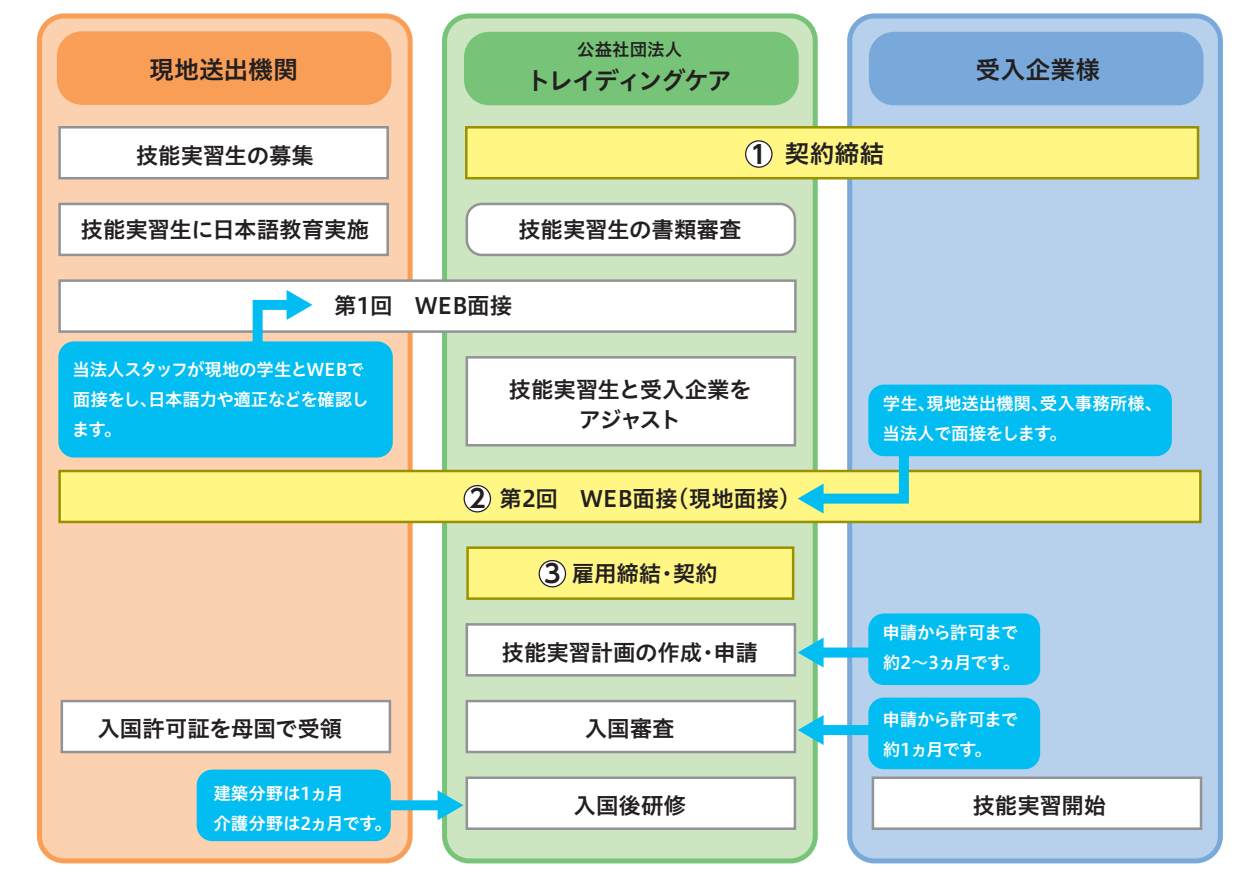
<style>
.page{position:relative;width:1250px;height:879px;background:#fff}
.page>*{position:absolute;margin:0;border:0;box-sizing:border-box;transform-origin:0 0}
.t1{font:25px "Hiragino UD Sans Std W6";letter-spacing:-.005em;color:#231f20}
.t2{font:25px "Hiragino UD Sans Std W6";letter-spacing:-.085em;color:#231f20}
.t3{font:22.5px "Hiragino UD Sans Std W6";color:#231f20}
.t4{font:22.5px/30px "Hiragino UD Sans Std W6";letter-spacing:-.025em;color:#231f20;text-align:center}
.t5{font:17.5px/30px "Hiragino UD Sans Std W6";letter-spacing:-.02em;color:#fff}
.t6{font:17.5px/30px "Hiragino UD Sans Std W6";letter-spacing:-.045em;color:#fff}
.t7{font:17.5px/30px "Hiragino UD Sans Std W6";color:#fff}
.t8{font:17.5px "Hiragino UD Sans Std W6";color:#231f20}
.s1{font-family:"UD Shin Go Pro De";font-weight:700}
.s2{font-family:"UD Shin Go Pro De";font-weight:700;font-size:25px}
</style>
<div class="page">
<div style="left:850px;top:16px;width:370px;height:844px;background:#b7d0ec;border-radius:25px"></div>
<div style="left:847px;top:13px;width:376px;height:850px;border:5px solid #78a9da;border-radius:25px"></div>
<div style="left:445px;top:16px;width:370px;height:844px;background:#cde5c1;border-radius:25px"></div>
<div style="left:442px;top:13px;width:376px;height:850px;border:5px solid #77c479;border-radius:25px"></div>
<div style="left:39px;top:16px;width:371px;height:844px;background:#fcd1af;border-radius:25px"></div>
<div style="left:37px;top:13px;width:376px;height:850px;border:5px solid #f89e56;border-radius:25px"></div>
<div style="left:59px;top:34px;width:330px;height:68px;background:#f89e56;border-radius:23px"></div>
<div style="left:57px;top:31px;width:335px;height:74px;border:5px solid #f89e56;border-radius:23px"></div>
<div style="left:467px;top:34px;width:329px;height:69px;background:#77c479;border-radius:23px"></div>
<div style="left:464px;top:32px;width:335px;height:73px;border:5px solid #77c479;border-radius:23px"></div>
<div style="left:871px;top:34px;width:330px;height:69px;background:#78a9da;border-radius:23px"></div>
<div style="left:869px;top:32px;width:335px;height:73px;border:5px solid #78a9da;border-radius:23px"></div>
<div style="left:465px;top:126px;width:734px;height:53px;background:#fff683;border:2px solid #9a9100"></div>
<div style="left:466px;top:546px;width:328px;height:53px;background:#fff683;border:2px solid #9a9100"></div>
<div style="left:58px;top:469px;width:1144px;height:54px;background:#fff683;border:2px solid #9a9100"></div>
<div style="left:58px;top:279px;width:739px;height:54px;background:#fff;border:2px solid #919396"></div>
<div style="left:60px;top:342px;width:332px;height:114px;background:#01bdf2;border-radius:14px"></div>
<div style="left:58px;top:341px;width:335px;height:116px;border:2px solid #01bdf2;border-radius:14px"></div>
<div style="left:58px;top:203px;width:331px;height:53px;background:#fff;border:2px solid #919396"></div>
<div style="left:467px;top:204px;width:328px;height:51px;background:#fff;border-radius:15px"></div>
<div style="left:466px;top:203px;width:330px;height:53px;border:2px solid #919396;border-radius:15px"></div>
<div style="left:466px;top:623px;width:330px;height:53px;background:#fff;border:2px solid #919396"></div>
<div style="left:466px;top:699px;width:330px;height:54px;background:#fff;border:2px solid #919396"></div>
<div style="left:61px;top:699px;width:330px;height:54px;background:#fff;border:2px solid #919396"></div>
<div style="left:466px;top:776px;width:330px;height:53px;background:#fff;border:2px solid #919396"></div>
<div style="left:872px;top:776px;width:330px;height:53px;background:#fff;border:2px solid #919396"></div>
<div style="left:466px;top:356px;width:330px;height:90px;background:#fff;border:2px solid #919396"></div>
<div style="left:58px;top:126px;width:331px;height:53px;background:#fff;border:2px solid #919396"></div>
<svg style="left:248px;top:290px;width:64px;height:54px"></svg>
<div style="left:870px;top:386px;width:301px;height:69px;background:#01bdf2;border-radius:14px"></div>
<div style="left:868px;top:384px;width:304px;height:72px;border:2px solid #01bdf2;border-radius:14px"></div>
<div style="left:870px;top:614px;width:169px;height:69px;background:#01bdf2;border-radius:14px"></div>
<div style="left:868px;top:613px;width:172px;height:71px;border:2px solid #01bdf2;border-radius:14px"></div>
<div style="left:870px;top:698px;width:169px;height:69px;background:#01bdf2;border-radius:14px"></div>
<div style="left:868px;top:697px;width:172px;height:72px;border:2px solid #01bdf2;border-radius:14px"></div>
<svg style="left:798px;top:442px;width:116px;height:71px"></svg>
<div style="left:819px;top:647px;width:127px;height:10px;background:#01bdf2"></div>
<svg style="left:798px;top:637px;width:26px;height:30px"></svg>
<div style="left:819px;top:724px;width:127px;height:10px;background:#01bdf2"></div>
<svg style="left:798px;top:715px;width:26px;height:29px"></svg>
<div style="left:198px;top:770px;width:192px;height:69px;background:#01bdf2;border-radius:14px"></div>
<div style="left:197px;top:769px;width:194px;height:71px;border:2px solid #01bdf2;border-radius:14px"></div>
<div style="left:275px;top:800px;width:167px;height:10px;background:#01bdf2"></div>
<svg style="left:438px;top:790px;width:26px;height:30px"></svg>
<div style="left:746px;top:141px;width:26px;height:26px;background:#fff;border-radius:50%"></div>
<div style="left:745px;top:140px;width:28px;height:28px;border:1px solid #231f20;border-radius:50%"></div>
<div style="left:464px;top:485px;width:26px;height:26px;background:#fff;border-radius:50%"></div>
<div style="left:464px;top:485px;width:27px;height:27px;border:1px solid #231f20;border-radius:50%"></div>
<div style="left:539px;top:560px;width:26px;height:26px;background:#fff;border-radius:50%"></div>
<div style="left:539px;top:559px;width:27px;height:28px;border:1px solid #231f20;border-radius:50%"></div>
<p class="t1" style="left:149px;top:50px;width:151px">現地送出機関</p>
<p class="t3" style="left:136px;top:138px;width:180px">技能実習生の募集</p>
<p class="t3" style="left:81px;top:212px;width:290px">技能実習生に日本語教育実施</p>
<p class="t8" style="left:577px;top:36px;width:107px">公益社団法人</p>
<p class="t2" style="left:526px;top:61px;width:207px">トレイディングケア</p>
<p class="t1" style="left:976px;top:50px;width:126px">受入企業様</p>
<p class="t1" style="left:751px;top:134px;width:135px"><span class="s1">1</span> 契約締結</p>
<p class="t3" style="left:518px;top:212px;width:225px">技能実習生の書類審査</p>
<p class="t3" style="left:334px;top:288px;width:180px">第1回　WEB面接</p>
<p class="t5" style="left:72px;top:353px;width:298px">当法人スタッフが現地の学生とWEBで面接をし、日本語力や適正などを確認します。</p>
<p class="t3" style="left:97px;top:710px;width:247px">入国許可証を母国で受領</p>
<p class="t5" style="left:213px;top:777px;width:180px">建築分野は1ヵ月<br>介護分野は2ヵ月です。</p>
<p class="t4" style="left:509px;top:373px;width:245px">技能実習生と受入企業をアジャスト</p>
<p class="t3" style="left:469px;top:481px;width:322px"><span class="s2">2</span> 第2回　WEB面接(現地面接)</p>
<p class="t3" style="left:544px;top:556px;width:175px"><span class="s2">3</span> 雇用締結・契約</p>
<p class="t3" style="left:502px;top:634px;width:258px">技能実習計画の作成・申請</p>
<p class="t3" style="left:585px;top:710px;width:91px">入国審査</p>
<p class="t7" style="left:883px;top:387px;width:281px">学生、現地送出機関、受入事務所様、当法人で面接をします。</p>
<p class="t6" style="left:883px;top:616px;width:139px">申請から許可まで約2～3ヵ月です。</p>
<p class="t6" style="left:883px;top:703px;width:137px">申請から許可まで約1ヵ月です。</p>
<p class="t3" style="left:574px;top:788px;width:114px">入国後研修</p>
<p class="t3" style="left:972px;top:788px;width:135px">技能実習開始</p>
</div>
